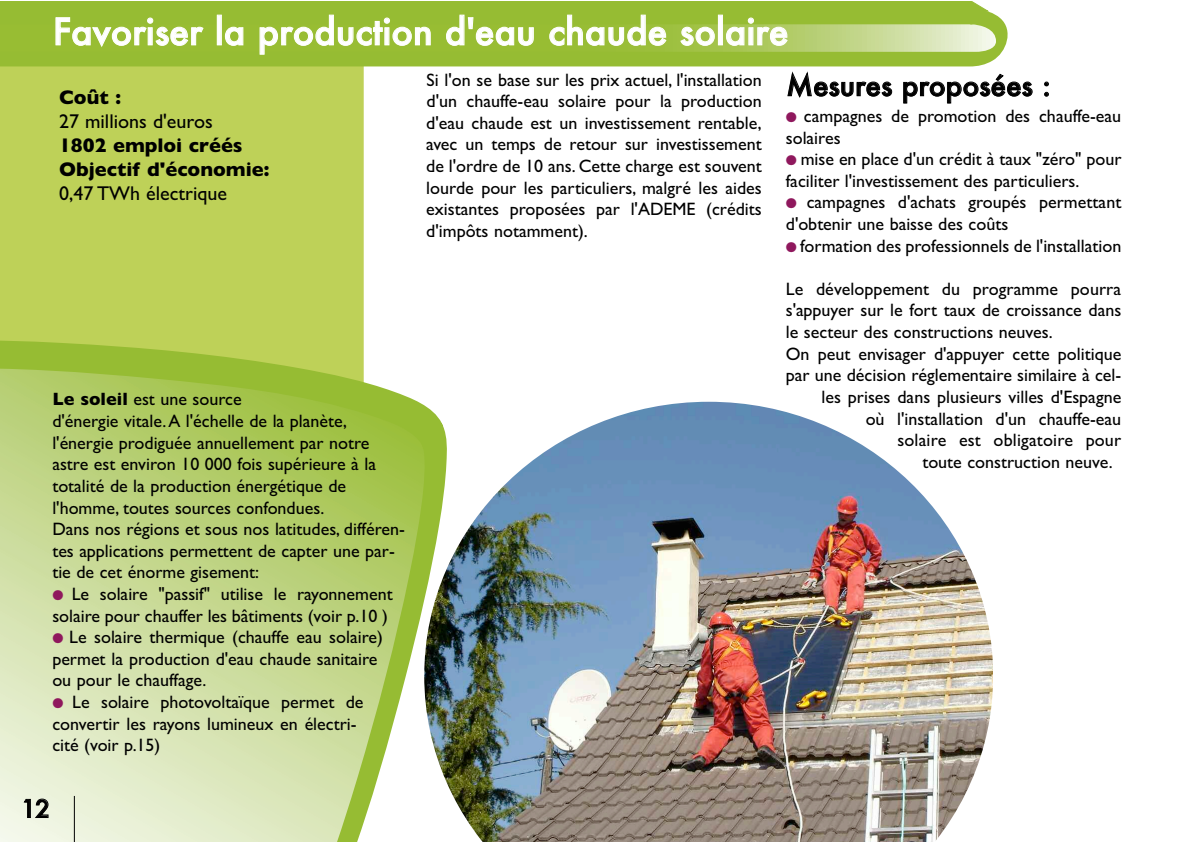
<style>
.page{position:relative;width:1191px;height:842px;background:#fff}
.page>*{position:absolute;margin:0;border:0;box-sizing:border-box;transform-origin:0 0}
.t1{font:500 36px "Futura";color:#fff}
.t2{font:500 28px "Futura";color:#000}
.t3{font:500 24px "Futura";color:#000}
.t4{font:700 20px/24px "Gill Sans";color:#000}
.t5{font:20px "Gill Sans";color:#000}
.t6{font:18px/21.6px "Gill Sans";color:#000}
.t7{font:18px/21.6px "Gill Sans";letter-spacing:-.02em;color:#000}
.s1{font-weight:700}
.s2{color:#8f185d}
</style>
<div class="page">
<div style="left:0;top:66px;width:365px;height:274px;background:#bed158"></div>
<svg style="left:0;top:11px;width:1008px;height:55px;background:#9ec041"></svg>
<svg style="left:0;top:340px;width:424px;height:502px;background:#c4d88d"></svg>
<div style="left:0;top:2px;width:989px;height:10px;background:#96bc33"></div>
<hr style="left:74px;top:796px;width:1px;height:46px;background:#000">
<img style="left:424px;top:402px;width:568px;height:440px">
<h1 class="t1" style="left:53px;top:7px;width:737px">Favoriser la production d'eau chaude solaire</h1>
<p class="t4" style="left:59px;top:85px;width:63px">Coût :</p>
<p class="t5" style="left:59px;top:109px;width:155px">27 millions d'euros</p>
<p class="t4" style="left:59px;top:133px;width:212px">1802 emploi créés<br>Objectif d'économie:</p>
<p class="t5" style="left:59px;top:181px;width:169px">0,47 TWh électrique</p>
<p class="t6" style="left:52px;top:388px;width:354px"><span class="s1">Le soleil</span> est une source<br>d'énergie vitale.A l'échelle de la planète, l'énergie prodiguée annuellement par notre astre est environ 10 000 fois supérieure à la totalité de la production énergétique de l'homme, toutes sources confondues.<br>Dans nos régions et sous nos latitudes, différen&shy;tes applications permettent de capter une par&shy;tie de cet énorme gisement:</p>
<p class="t6" style="left:52px;top:583px;width:342px"><span class="s2">●</span> Le solaire "passif" utilise le rayonnement solaire pour chauffer les bâtiments (voir p.10 )</p>
<p class="t6" style="left:52px;top:626px;width:332px"><span class="s2">●</span> Le solaire thermique (chauffe eau solaire) permet la production d'eau chaude sanitaire ou pour le chauffage.</p>
<p class="t7" style="left:52px;top:691px;width:313px"><span class="s2">●</span> Le solaire photovoltaïque permet de convertir les rayons lumineux en électri&shy;cité (voir p.15)</p>
<h3 class="t3" style="left:21px;top:792px;width:30px">12</h3>
<p class="t6" style="left:426px;top:69px;width:337px;text-align:justify">Si l'on se base sur les prix actuel, l'installation d'un chauffe-eau solaire pour la production d'eau chaude est un investissement rentable, avec un temps de retour sur investissement de l'ordre de 10 ans. Cette charge est souvent lourde pour les particuliers, malgré les aides existantes proposées par l'ADEME (crédits d'impôts notamment).</p>
<h2 class="t2" style="left:786px;top:66px;width:266px">Mesures proposées :</h2>
<p class="t6" style="left:786px;top:105px;width:337px"><span class="s2">●</span> campagnes de promotion des chauffe-eau solaires</p>
<p class="t6" style="left:786px;top:148px;width:337px"><span class="s2">●</span> mise en place d'un crédit à taux "zéro" pour faciliter l'investissement des particuliers.</p>
<p class="t6" style="left:786px;top:191px;width:337px"><span class="s2">●</span> campagnes d'achats groupés permettant d'obtenir une baisse des coûts</p>
<p class="t6" style="left:786px;top:235px;width:337px"><span class="s2">●</span> formation des professionnels de l'installation</p>
<p class="t6" style="left:786px;top:278px;width:337px">Le développement du programme pourra</p>
<p class="t6" style="left:786px;top:299px;width:337px">s'appuyer sur le fort taux de croissance dans</p>
<p class="t6" style="left:786px;top:321px;width:268px">le secteur des constructions neuves.</p>
<p class="t6" style="left:786px;top:343px;width:337px">On peut envisager d'appuyer cette politique</p>
<p class="t6" style="left:786px;top:364px;width:337px">par une décision réglementaire similaire à cel-</p>
<p class="t6" style="left:821px;top:386px;width:301px">les prises dans plusieurs villes d'Espagne</p>
<p class="t6" style="left:865px;top:407px;width:257px">où l'installation d'un chauffe-eau</p>
<p class="t6" style="left:897px;top:429px;width:225px">solaire est obligatoire pour</p>
<p class="t6" style="left:922px;top:451px;width:192px">toute construction neuve.</p>
</div>
